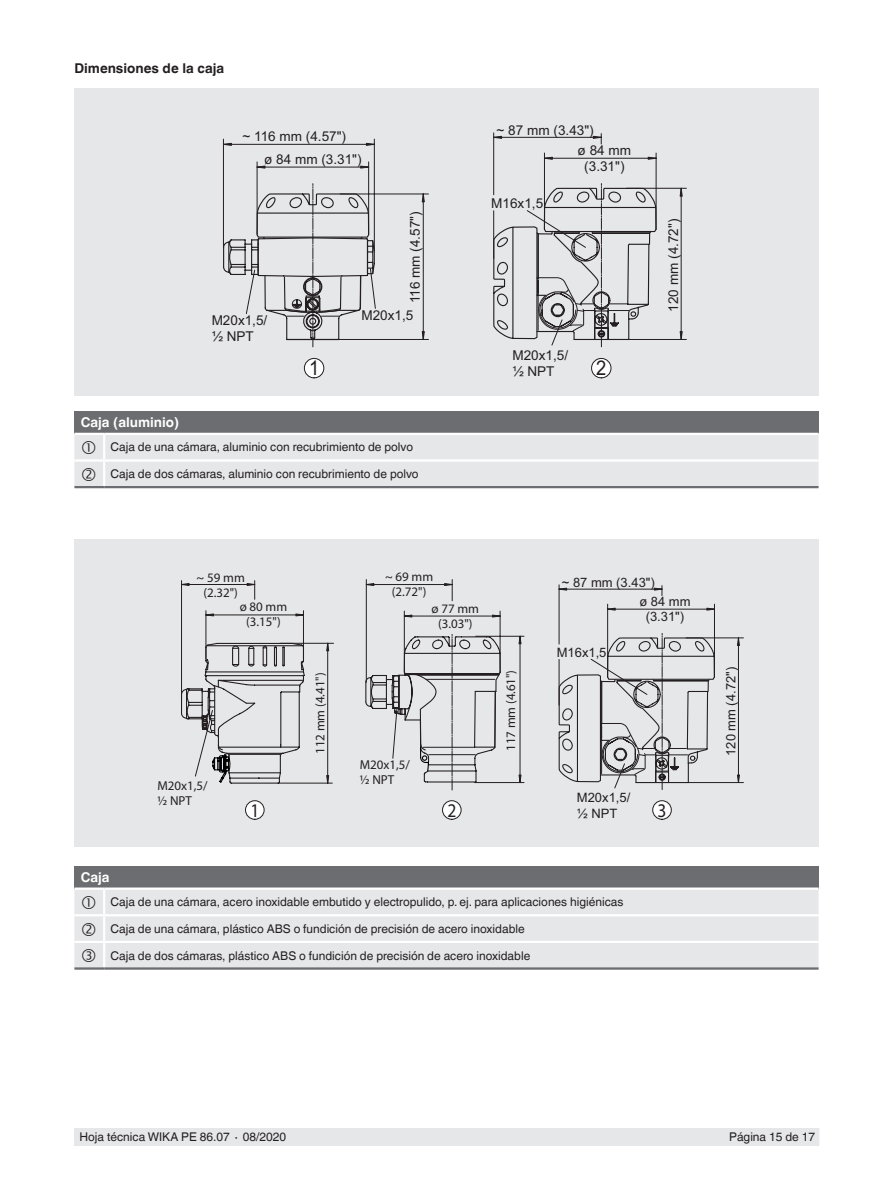
<style>
.page{position:relative;width:893px;height:1188px;background:#fff}
.page>*{position:absolute;margin:0;border:0;box-sizing:border-box;transform-origin:0 0}
.t1{font:20.25px "Arial";color:#231f20;scale:.9 1}
.t2{font:19.5px "Helvetica Linotype";color:#231f20;scale:.9 1}
.t3{font:13.5px/15.8px "Arial";color:#231f20;text-align:center}
.t4{font:700 13.5px "Helvetica World";color:#231f20}
.t5{font:700 13.5px "Helvetica World";color:#fff}
.t6{font:12.9px/15.1px "Helvetica Linotype";color:#231f20;text-align:center}
.t7{font:12.9px/15.1px "Arial";color:#231f20;text-align:center}
.t8{font:12px "Helvetica World";color:#231f20}
</style>
<div class="page">
<div style="left:75px;top:1128px;width:744px;height:17px;background:#e6e7e9"></div>
<div style="left:74px;top:88px;width:745px;height:307px;background:#e6e7e9"></div>
<div style="left:74px;top:411px;width:745px;height:23px;background:#6c6d70"></div>
<hr style="left:74px;top:433px;width:30px;height:2px;background:#fff">
<hr style="left:104px;top:433px;width:715px;height:2px;background:#fff">
<hr style="left:74px;top:486px;width:30px;height:2px;background:#6c6d70">
<hr style="left:104px;top:486px;width:715px;height:2px;background:#6c6d70">
<div style="left:591px;top:358px;width:20px;height:20px;background:#fff;border:1px solid #231f20;border-radius:50%"></div>
<div style="left:304px;top:358px;width:20px;height:20px;background:#fff;border:1px solid #231f20;border-radius:50%"></div>
<svg style="left:657px;top:187px;width:30px;height:153px"></svg>
<svg style="left:679px;top:331px;width:4px;height:9px"></svg>
<svg style="left:679px;top:188px;width:4px;height:9px"></svg>
<svg style="left:223px;top:136px;width:434px;height:211px"></svg>
<div style="left:74px;top:539px;width:745px;height:308px;background:#e6e7e9"></div>
<svg style="left:181px;top:579px;width:337px;height:205px"></svg>
<svg style="left:444px;top:583px;width:9px;height:3px"></svg>
<svg style="left:492px;top:614px;width:9px;height:4px"></svg>
<svg style="left:295px;top:613px;width:9px;height:4px"></svg>
<svg style="left:247px;top:583px;width:8px;height:3px"></svg>
<svg style="left:404px;top:614px;width:8px;height:4px"></svg>
<svg style="left:205px;top:613px;width:9px;height:4px"></svg>
<svg style="left:181px;top:583px;width:9px;height:3px"></svg>
<svg style="left:366px;top:583px;width:8px;height:3px"></svg>
<svg style="left:326px;top:775px;width:3px;height:9px"></svg>
<svg style="left:326px;top:643px;width:3px;height:8px"></svg>
<svg style="left:652px;top:800px;width:20px;height:20px"></svg>
<div style="left:245px;top:800px;width:19px;height:20px;background:#fff;border:1px solid #231f20;border-radius:50%"></div>
<svg style="left:518px;top:584px;width:226px;height:206px"></svg>
<svg style="left:365px;top:634px;width:137px;height:186px"></svg>
<div style="left:74px;top:866px;width:745px;height:23px;background:#6c6d70"></div>
<div style="left:74px;top:890px;width:745px;height:77px;background:#e6e7e9"></div>
<hr style="left:74px;top:888px;width:30px;height:2px;background:#fff">
<hr style="left:104px;top:888px;width:715px;height:2px;background:#fff">
<hr style="left:103px;top:890px;width:2px;height:24px;background:#fff">
<hr style="left:74px;top:914px;width:30px;height:2px;background:#fff">
<hr style="left:104px;top:914px;width:715px;height:2px;background:#fff">
<hr style="left:103px;top:916px;width:2px;height:25px;background:#fff">
<hr style="left:74px;top:941px;width:30px;height:2px;background:#fff">
<hr style="left:104px;top:941px;width:715px;height:2px;background:#fff">
<hr style="left:103px;top:943px;width:2px;height:24px;background:#fff">
<hr style="left:74px;top:967px;width:30px;height:3px;background:#6c6d70">
<hr style="left:104px;top:967px;width:715px;height:3px;background:#6c6d70">
<svg style="left:74px;top:435px;width:745px;height:52px;background:#e4e5e7"></svg>
<svg style="left:82px;top:896px;width:13px;height:13px"></svg>
<svg style="left:82px;top:922px;width:13px;height:14px"></svg>
<svg style="left:82px;top:949px;width:13px;height:13px"></svg>
<p class="t4" style="left:74px;top:61px;width:151px">Dimensiones de la caja</p>
<p class="t3" style="left:243px;top:129px;width:105px">~ 116 mm (4.57")</p>
<p class="t3" style="left:264px;top:151px;width:99px">ø 84 mm (3.31")</p>
<p class="t3" style="left:407px;top:303px;width:93px;rotate:-90deg">116 mm (4.57")</p>
<p class="t3" style="left:212px;top:312px;width:57px">M20x1,5/</p>
<p class="t3" style="left:361px;top:308px;width:53px">M20x1,5</p>
<p class="t3" style="left:212px;top:328px;width:44px">½ NPT</p>
<p class="t3" style="left:497px;top:122px;width:99px">~ 87 mm (3.43")</p>
<p class="t3" style="left:491px;top:195px;width:54px">M16x1,5</p>
<p class="t3" style="left:578px;top:143px;width:55px">ø 84 mm (3.31")</p>
<p class="t3" style="left:512px;top:348px;width:57px;text-align:left">M20x1,5/ ½ NPT</p>
<h1 class="t1" style="left:309px;top:355px;width:13px">1</h1>
<h1 class="t1" style="left:596px;top:355px;width:13px">2</h1>
<p class="t5" style="left:81px;top:415px;width:100px">Caja (aluminio)</p>
<p class="t8" style="left:111px;top:440px;width:304px">Caja de una cámara, aluminio con recubrimiento de polvo</p>
<p class="t8" style="left:111px;top:467px;width:310px">Caja de dos cámaras, aluminio con recubrimiento de polvo</p>
<p class="t3" style="left:666px;top:312px;width:94px;rotate:-90deg">120 mm (4.72")</p>
<p class="t6" style="left:197px;top:570px;width:50px">~ 59 mm</p>
<p class="t6" style="left:203px;top:585px;width:36px">(2.32")</p>
<p class="t6" style="left:240px;top:599px;width:49px">ø 80 mm</p>
<p class="t6" style="left:246px;top:614px;width:36px">(3.15")</p>
<p class="t6" style="left:312px;top:754px;width:83px;rotate:-90deg">112 mm (4.41")</p>
<p class="t6" style="left:385px;top:569px;width:50px">~ 69 mm (2.72")</p>
<p class="t6" style="left:432px;top:601px;width:49px">ø 77 mm (3.03")</p>
<p class="t6" style="left:503px;top:751px;width:83px;rotate:-90deg">117 mm (4.61")</p>
<p class="t7" style="left:562px;top:575px;width:94px">~ 87 mm (3.43")</p>
<p class="t7" style="left:557px;top:644px;width:51px">M16x1,5</p>
<p class="t7" style="left:639px;top:594px;width:53px">ø 84 mm (3.31")</p>
<p class="t5" style="left:81px;top:870px;width:30px">Caja</p>
<p class="t6" style="left:157px;top:778px;width:52px;text-align:left">M20x1,5/ ½ NPT</p>
<p class="t6" style="left:360px;top:757px;width:52px;text-align:left">M20x1,5/ ½ NPT</p>
<p class="t7" style="left:577px;top:790px;width:55px">M20x1,5/</p>
<h2 class="t2" style="left:250px;top:798px;width:11px">1</h2>
<h2 class="t2" style="left:447px;top:798px;width:11px">2</h2>
<p class="t7" style="left:577px;top:805px;width:42px">½ NPT</p>
<h2 class="t2" style="left:657px;top:798px;width:11px">3</h2>
<p class="t8" style="left:111px;top:895px;width:514px">Caja de una cámara, acero inoxidable embutido y electropulido, p. ej. para aplicaciones higiénicas</p>
<p class="t8" style="left:111px;top:922px;width:416px">Caja de una cámara, plástico ABS o fundición de precisión de acero inoxidable</p>
<p class="t8" style="left:111px;top:948px;width:421px">Caja de dos cámaras, plástico ABS o fundición de precisión de acero inoxidable</p>
<p class="t6" style="left:264px;top:895px;width:36px">(3.15")</p>
<p class="t7" style="left:723px;top:756px;width:90px;rotate:-90deg">120 mm (4.72")</p>
<p class="t8" style="left:80px;top:1130px;width:208px">Hoja técnica WIKA PE 86.07 ∙ 08/2020</p>
<p class="t8" style="left:729px;top:1130px;width:87px">Página 15 de 17</p>
</div>
